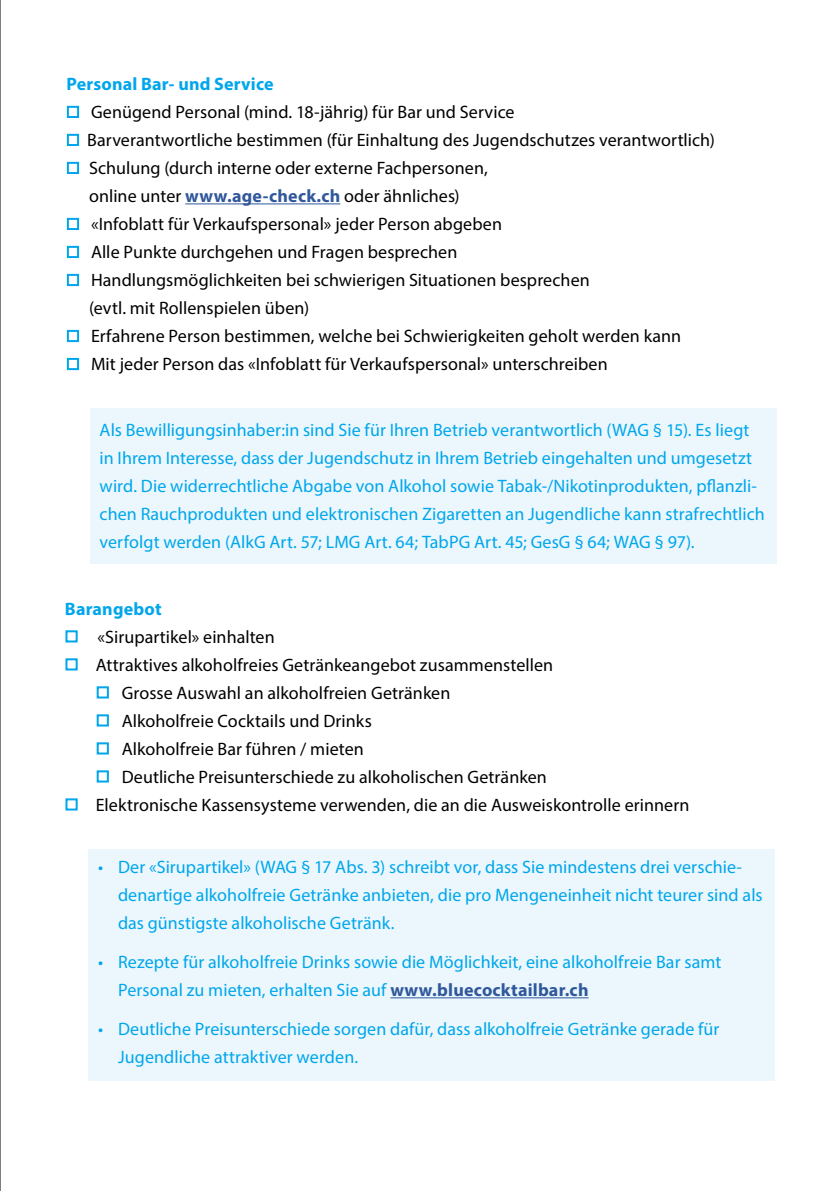
<style>
.page{position:relative;width:840px;height:1191px;background:#fff}
.page>*{position:absolute;margin:0;border:0;box-sizing:border-box;transform-origin:0 0}
.t1{font:18px/28px "Myriad Pro";letter-spacing:.005em;color:#000;text-align:center}
.t2{font:18px/28px "Myriad Pro";letter-spacing:.005em;color:#00a6eb}
.t3{font:700 18px "Myriad Pro";letter-spacing:.01em;color:#00a6eb}
.s1{color:#00a6eb}
.s2{font-weight:700;color:#30589b}
</style>
<div class="page">
<hr style="left:185px;top:203px;width:155px;height:1px;background:#30589b">
<div style="left:90px;top:408px;width:686px;height:155px;background:#ebf7fd"></div>
<div style="left:88px;top:849px;width:686px;height:231px;background:#ebf7fd"></div>
<hr style="left:390px;top:997px;width:198px;height:1px;background:#30589b">
<hr style="left:0;top:0;width:1px;height:1191px;background:#000">
<p class="t3" style="left:66px;top:72px;width:209px">Personal Bar- und Service</p>
<p class="t1" style="left:66px;top:98px;width:449px"><span class="s1">■</span> Genügend Personal (mind. 18-jährig) für Bar und Service</p>
<p class="t1" style="left:66px;top:126px;width:649px"><span class="s1">■</span> Barverantwortliche bestimmen (für Einhaltung des Jugendschutzes verantwortlich)</p>
<p class="t1" style="left:66px;top:154px;width:422px"><span class="s1">■</span> Schulung (durch interne oder externe Fachpersonen, online unter <span class="s2">www.age-check.ch</span> oder ähnliches)</p>
<p class="t1" style="left:66px;top:210px;width:437px"><span class="s1">■</span> «Infoblatt für Verkaufspersonal» jeder Person abgeben</p>
<p class="t1" style="left:66px;top:238px;width:392px"><span class="s1">■</span> Alle Punkte durchgehen und Fragen besprechen</p>
<p class="t1" style="left:89px;top:266px;width:502px;text-align:left;text-indent:-23px"><span class="s1">■</span> Handlungsmöglichkeiten bei schwierigen Situationen besprechen (evtl. mit Rollenspielen üben)</p>
<p class="t1" style="left:66px;top:322px;width:616px"><span class="s1">■</span> Erfahrene Person bestimmen, welche bei Schwierigkeiten geholt werden kann</p>
<p class="t1" style="left:66px;top:350px;width:542px"><span class="s1">■</span> Mit jeder Person das «Infoblatt für Verkaufspersonal» unterschreiben</p>
<p class="t2" style="left:99px;top:416px;width:666px">Als Bewilligungsinhaber:in sind Sie für Ihren Betrieb verantwortlich (WAG § 15). Es liegt in Ihrem Interesse, dass der Jugendschutz in Ihrem Betrieb eingehalten und umgesetzt wird. Die widerrechtliche Abgabe von Alkohol sowie Tabak-/Nikotinprodukten, pflanzli&shy;chen Rauchprodukten und elektronischen Zigaretten an Jugendliche kann strafrechtlich verfolgt werden (AlkG Art. 57; LMG Art. 64; TabPG Art. 45; GesG § 64; WAG § 97).</p>
<p class="t3" style="left:65px;top:597px;width:98px">Barangebot</p>
<p class="t1" style="left:65px;top:622px;width:211px"><span class="s1">■</span> «Sirupartikel» einhalten</p>
<p class="t1" style="left:65px;top:650px;width:489px"><span class="s1">■</span> Attraktives alkoholfreies Getränkeangebot zusammenstellen</p>
<p class="t1" style="left:96px;top:678px;width:355px"><span class="s1">■</span> Grosse Auswahl an alkoholfreien Getränken</p>
<p class="t1" style="left:96px;top:706px;width:277px"><span class="s1">■</span> Alkoholfreie Cocktails und Drinks</p>
<p class="t1" style="left:96px;top:734px;width:269px"><span class="s1">■</span> Alkoholfreie Bar führen / mieten</p>
<p class="t1" style="left:96px;top:762px;width:452px"><span class="s1">■</span> Deutliche Preisunterschiede zu alkoholischen Getränken</p>
<p class="t1" style="left:65px;top:790px;width:625px"><span class="s1">■</span> Elektronische Kassensysteme verwenden, die an die Ausweiskontrolle erinnern</p>
<p class="t2" style="left:118px;top:852px;width:645px;text-indent:-20px">• Der «Sirupartikel» (WAG § 17 Abs. 3) schreibt vor, dass Sie mindestens drei verschie&shy;denartige alkoholfreie Getränke anbieten, die pro Mengeneinheit nicht teurer sind als das günstigste alkoholische Getränk.</p>
<p class="t2" style="left:118px;top:947px;width:604px;text-indent:-20px">• Rezepte für alkoholfreie Drinks sowie die Möglichkeit, eine alkoholfreie Bar samt<br>Personal zu mieten, erhalten Sie auf <span class="s2">www.bluecocktailbar.ch</span></p>
<p class="t2" style="left:118px;top:1015px;width:602px;text-indent:-20px">• Deutliche Preisunterschiede sorgen dafür, dass alkoholfreie Getränke gerade für<br>Jugendliche attraktiver werden.</p>
</div>
